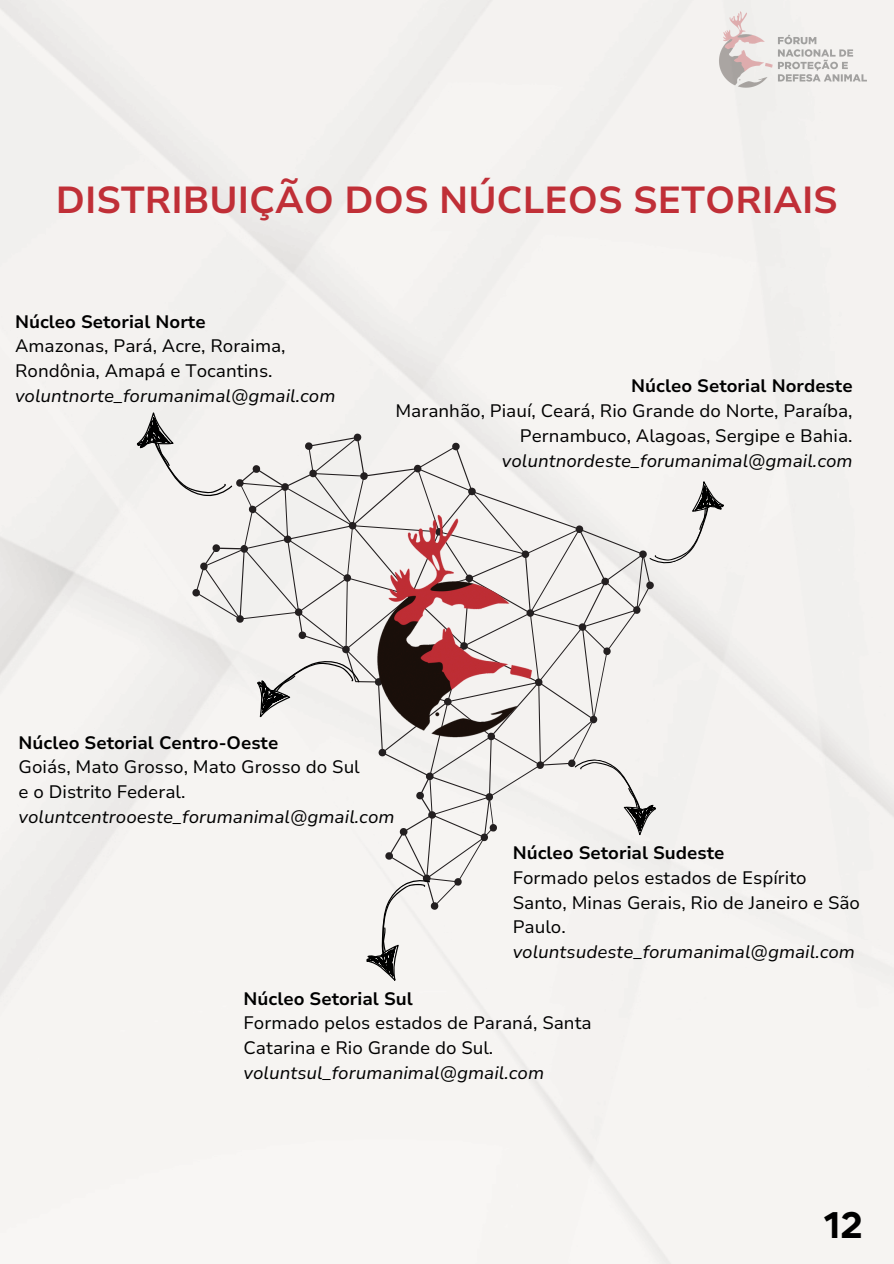
<style>
.page{position:relative;width:894px;height:1264px;background:#fff}
.page>*{position:absolute;margin:0;border:0;box-sizing:border-box;transform-origin:0 0}
.t1{font:700 37.5px "Nunito Sans 10 pt";color:#c02f37}
.t2{font:700 33px "Gordita";color:#000}
.t3{font:18px/24.8px "Nunito Sans 10 pt";color:#000}
.t4{font:italic 18px/24.8px "Nunito Sans 10 pt";color:#000}
.t5{font:700 18px "Nunito Sans 10 pt";color:#000}
.s1{font-style:italic}
.s2{font-style:normal}
</style>
<div class="page">
<img style="left:714px;top:10px;width:160px;height:79px">
<svg style="left:192px;top:433px;width:462px;height:477px;fill:#f4f2f0"></svg>
<img style="left:363px;top:511px;width:181px;height:230px">
<svg style="left:638px;top:477px;width:86px;height:92px"></svg>
<svg style="left:136px;top:411px;width:100px;height:88px"></svg>
<svg style="left:355px;top:870px;width:96px;height:118px"></svg>
<svg style="left:568px;top:756px;width:88px;height:81px"></svg>
<svg style="left:247px;top:645px;width:116px;height:79px"></svg>
<p class="t1" style="left:56px;top:175px;width:783px">DISTRIBUIÇÃO DOS NÚCLEOS SETORIAIS</p>
<h1 class="t5" style="left:15px;top:309px;width:192px">Núcleo Setorial Norte</h1>
<p class="t3" style="left:15px;top:334px;width:272px">Amazonas, Pará, Acre, Roraima,<br>Rondônia, Amapá e Tocantins.</p>
<p class="t4" style="left:15px;top:383px;width:322px">voluntnorte_forumanimal@gmail.com</p>
<p class="t5" style="left:631px;top:374px;width:223px">Núcleo Setorial Nordeste</p>
<p class="t3" style="left:395px;top:399px;width:458px;text-align:right">Maranhão, Piauí, Ceará, Rio Grande do Norte, Paraíba,<br>Pernambuco, Alagoas, Sergipe e Bahia. <span class="s1">voluntnordeste_forumanimal@gmail.com</span></p>
<p class="t5" style="left:19px;top:730px;width:261px">Núcleo Setorial Centro-Oeste</p>
<p class="t3" style="left:19px;top:755px;width:343px">Goiás, Mato Grosso, Mato Grosso do Sul</p>
<p class="t4" style="left:19px;top:780px;width:377px"><span class="s2">e o Distrito Federal. </span>voluntcentrooeste_forumanimal@gmail.com</p>
<p class="t5" style="left:512px;top:841px;width:213px">Núcleo Setorial Sudeste</p>
<p class="t3" style="left:512px;top:865px;width:349px">Formado pelos estados de Espírito<br>Santo, Minas Gerais, Rio de Janeiro e São<br>Paulo.</p>
<p class="t4" style="left:512px;top:939px;width:344px">voluntsudeste_forumanimal@gmail.com</p>
<p class="t5" style="left:243px;top:986px;width:171px">Núcleo Setorial Sul</p>
<p class="t3" style="left:243px;top:1011px;width:349px">Formado pelos estados de Paraná, Santa<br>Catarina e Rio Grande do Sul.</p>
<p class="t4" style="left:243px;top:1060px;width:302px">voluntsul_forumanimal@gmail.com</p>
<p class="t2" style="left:823px;top:1203px;width:40px">12</p>
</div>
